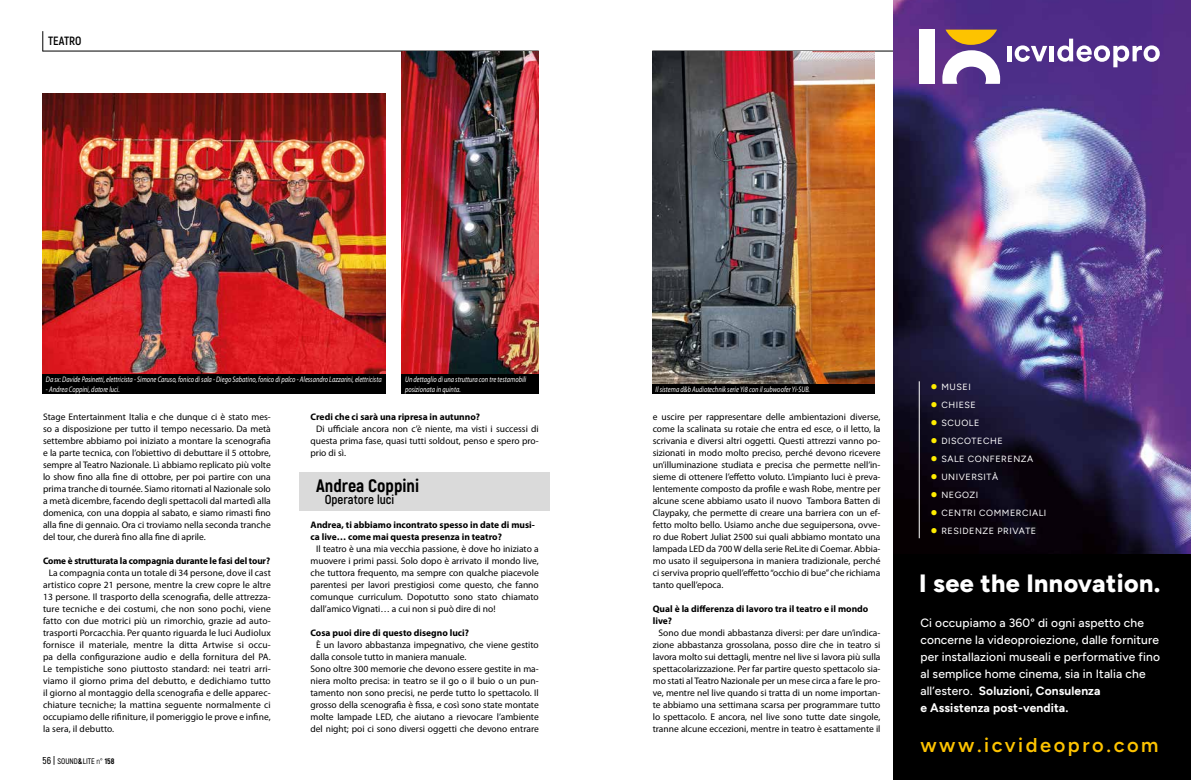
<style>
.page{position:relative;width:1191px;height:780px;background:#fff}
.page>*{position:absolute;margin:0;border:0;box-sizing:border-box;transform-origin:0 0}
.t1{font:800 25px "Figtree";letter-spacing:.015em;color:#fff}
.t2{font:600 20px "Figtree";letter-spacing:.13em;color:#fdc300}
.t3{font:800 18px "Akrobat";color:#000}
.t4{font:700 13px "Akrobat";color:#000}
.t5{font:500 12px/17px "Figtree";letter-spacing:.01em;color:#fff}
.t6{font:700 12px "Akrobat";letter-spacing:-.005em;color:#000}
.t7{font:9.5px/12px "Myriad Pro";color:#000;text-align:justify}
.t8{font:700 9.5px/12px "Myriad Pro";color:#000}
.t9{font:9px "Figtree";letter-spacing:.06em;color:#fff}
.t10{font:italic 8px/9.6px "Myriad Pro";color:#fff;scale:.8 1}
.t11{font:600 8px "Akrobat";color:#000}
.s1{font-family:"Helvetica";font-size:12px;color:#ffed00}
.s2{font-weight:700}
.s3{font-size:10px}
.s4{font-weight:800}
.s5{font-weight:400}
</style>
<div class="page">
<hr style="left:43px;top:51px;width:496px;height:1px;background:#000">
<hr style="left:652px;top:51px;width:496px;height:1px;background:#000">
<svg style="left:43px;top:31px;width:1px;height:20px"></svg>
<img style="left:402px;top:51px;width:137px;height:323px">
<img style="left:652px;top:51px;width:222px;height:333px">
<img style="left:43px;top:93px;width:342px;height:281px">
<div style="left:42px;top:374px;width:343px;height:20px;background:#000"></div>
<div style="left:401px;top:374px;width:138px;height:20px;background:#000"></div>
<div style="left:652px;top:384px;width:222px;height:10px;background:#000"></div>
<div style="left:299px;top:472px;width:251px;height:25px;background:#dadada"></div>
<div style="left:299px;top:492px;width:251px;height:18px;background:#dadada"></div>
<img style="left:893px;top:0;width:298px;height:554px">
<div style="left:919px;top:30px;width:16px;height:54px;background:#fff"></div>
<svg style="left:942px;top:30px;width:58px;height:54px"></svg>
<hr style="left:1007px;top:46px;width:4px;height:15px;background:#fff">
<svg style="left:1014px;top:45px;width:33px;height:17px"></svg>
<div style="left:1049px;top:46px;width:5px;height:15px;background:#fff"></div>
<svg style="left:1057px;top:39px;width:102px;height:28px"></svg>
<div style="left:893px;top:554px;width:298px;height:226px;background:#000"></div>
<hr style="left:919px;top:381px;width:1px;height:157px;background:#fff">
<p class="t6" style="left:48px;top:33px;width:35px">TEATRO</p>
<p class="t10" style="left:46px;top:374px;width:421px">Da sx: Davide Pasinetti, elettricista - Simone Caruso, fonico di sala - Diego Sabatino, fonico di palco - Alessandro Lazzarini, elettricista</p>
<p class="t10" style="left:46px;top:384px;width:94px">- Andrea Coppini, datore luci.</p>
<p class="t10" style="left:405px;top:374px;width:153px">Un dettaglio di una struttura con tre testamobili posizionata in quinta.</p>
<p class="t10" style="left:655px;top:384px;width:194px">Il sistema d&amp;b Audiotechnik serie Yi8 con il subwoofer Yi-SUB.</p>
<p class="t7" style="left:43px;top:411px;width:229px">Stage Entertainment Italia e che dunque ci è stato mes&shy;so a disposizione per tutto il tempo necessario. Da metà settembre abbiamo poi iniziato a montare la scenografia e la parte tecnica, con l’obiettivo di debuttare il 5 ottobre, sempre al Teatro Nazionale. Lì abbiamo replicato più volte lo show fino alla fine di ottobre, per poi partire con una prima tranche di tournée. Siamo ritornati al Nazionale solo a metà dicembre, facendo degli spettacoli dal martedì alla domenica, con una doppia al sabato, e siamo rimasti fino alla fine di gennaio. Ora ci troviamo nella seconda tranche del tour, che durerà fino alla fine di aprile.</p>
<p class="t8" style="left:43px;top:554px;width:229px">Come è strutturata la compagnia durante le fasi del tour?</p>
<p class="t7" style="left:43px;top:567px;width:229px;text-indent:6px">La compagnia conta un totale di 34 persone, dove il cast artistico copre 21 persone, mentre la crew copre le altre 13 persone. Il trasporto della scenografia, delle attrezza&shy;ture tecniche e dei costumi, che non sono pochi, viene fatto con due motrici più un rimorchio, grazie ad auto&shy;trasporti Porcacchia. Per quanto riguarda le luci Audiolux fornisce il materiale, mentre la ditta Artwise si occu&shy;pa della configurazione audio e della fornitura del PA.<br>Le tempistiche sono piuttosto standard: nei teatri arri&shy;viamo il giorno prima del debutto, e dedichiamo tutto il giorno al montaggio della scenografia e delle apparec&shy;chiature tecniche; la mattina seguente normalmente ci occupiamo delle rifiniture, il pomeriggio le prove e infine, la sera, il debutto.</p>
<p class="t9" style="left:930px;top:382px;width:42px"><span class="s1">●</span> MUSEI</p>
<p class="t9" style="left:930px;top:400px;width:47px"><span class="s1">●</span> CHIESE</p>
<p class="t9" style="left:930px;top:418px;width:51px"><span class="s1">●</span> SCUOLE</p>
<p class="t9" style="left:930px;top:436px;width:74px"><span class="s1">●</span> DISCOTECHE</p>
<p class="t9" style="left:930px;top:454px;width:104px"><span class="s1">●</span> SALE CONFERENZA</p>
<p class="t9" style="left:930px;top:472px;width:69px"><span class="s1">●</span> UNIVERSITÀ</p>
<p class="t9" style="left:930px;top:490px;width:50px"><span class="s1">●</span> NEGOZI</p>
<p class="t9" style="left:930px;top:508px;width:118px"><span class="s1">●</span> CENTRI COMMERCIALI</p>
<p class="t9" style="left:930px;top:526px;width:107px"><span class="s1">●</span> RESIDENZE PRIVATE</p>
<p class="t7" style="left:653px;top:411px;width:229px">e uscire per rappresentare delle ambientazioni diverse, come la scalinata su rotaie che entra ed esce, o il letto, la scrivania e diversi altri oggetti. Questi attrezzi vanno po&shy;sizionati in modo molto preciso, perché devono ricevere un’illuminazione studiata e precisa che permette nell’in&shy;sieme di ottenere l’effetto voluto. L’impianto luci è preva&shy;lentemente composto da profile e wash Robe, mentre per alcune scene abbiamo usato il nuovo Tambora Batten di Claypaky, che permette di creare una barriera con un ef&shy;fetto molto bello. Usiamo anche due seguipersona, ovve&shy;ro due Robert Juliat 2500 sui quali abbiamo montato una lampada LED da 700 W della serie ReLite di Coemar. Abbia&shy;mo usato il seguipersona in maniera tradizionale, perché ci serviva proprio quell’effetto “occhio di bue” che richiama tanto quell’epoca.</p>
<p class="t8" style="left:653px;top:602px;width:217px">Qual è la differenza di lavoro tra il teatro e il mondo live?</p>
<p class="t7" style="left:653px;top:627px;width:229px;text-align:center">Sono due mondi abbastanza diversi: per dare un’indica&shy;zione abbastanza grossolana, posso dire che in teatro si lavora molto sui dettagli, mentre nel live si lavora più sulla spettacolarizzazione. Per far partire questo spettacolo sia&shy;mo stati al Teatro Nazionale per un mese circa a fare le pro&shy;ve, mentre nel live quando si tratta di un nome importan&shy;te abbiamo una settimana scarsa per programmare tutto lo spettacolo. E ancora, nel live sono tutte date singole, tranne alcune eccezioni, mentre in teatro è esattamente il</p>
<p class="t5" style="left:920px;top:614px;width:241px">Ci occupiamo a 360° di ogni aspetto che concerne la videoproiezione, dalle forniture per installazioni museali e performative fino al semplice home cinema, sia in Italia che all’estero. <span class="s2">Soluzioni, Consulenza<br>e Assistenza post-vendita.</span></p>
<h2 class="t2" style="left:920px;top:733px;width:240px">www.icvideopro.com</h2>
<p class="t8" style="left:310px;top:410px;width:171px">Credi che ci sarà una ripresa in autunno?</p>
<p class="t7" style="left:310px;top:423px;width:230px;text-indent:6px">Di ufficiale ancora non c’è niente, ma visti i successi di questa prima fase, quasi tutti soldout, penso e spero pro&shy;prio di sì.</p>
<h3 class="t3" style="left:316px;top:474px;width:104px">Andrea Coppini</h3>
<h3 class="t4" style="left:325px;top:491px;width:71px">Operatore luci</h3>
<p class="t8" style="left:310px;top:518px;width:226px">Andrea, ti abbiamo incontrato spesso in date di musi&shy;ca live… come mai questa presenza in teatro?</p>
<p class="t7" style="left:310px;top:543px;width:230px;text-indent:6px">Il teatro è una mia vecchia passione, è dove ho iniziato a muovere i primi passi. Solo dopo è arrivato il mondo live, che tuttora frequento, ma sempre con qualche piacevole parentesi per lavori prestigiosi come questo, che fanno comunque curriculum. Dopotutto sono stato chiamato dall’amico Vignati… a cui non si può dire di no!</p>
<p class="t8" style="left:310px;top:626px;width:160px">Cosa puoi dire di questo disegno luci?</p>
<p class="t7" style="left:310px;top:639px;width:230px;text-align:left;text-indent:6px">È un lavoro abbastanza impegnativo, che viene gestito dalla console tutto in maniera manuale.<br>Sono oltre 300 memorie che devono essere gestite in ma&shy;niera molto precisa: in teatro se il go o il buio o un pun&shy;tamento non sono precisi, ne perde tutto lo spettacolo. Il grosso della scenografia è fissa, e così sono state montate molte lampade LED, che aiutano a rievocare l’ambiente del night; poi ci sono diversi oggetti che devono entrare</p>
<h1 class="t1" style="left:919px;top:568px;width:243px">I see the Innovation.</h1>
<p class="t11" style="left:43px;top:756px;width:73px"><span class="s3">56 |</span> SOUND<span class="s4">&amp;</span>LITE <span class="s5">n°</span> <span class="s4">158</span></p>
</div>
